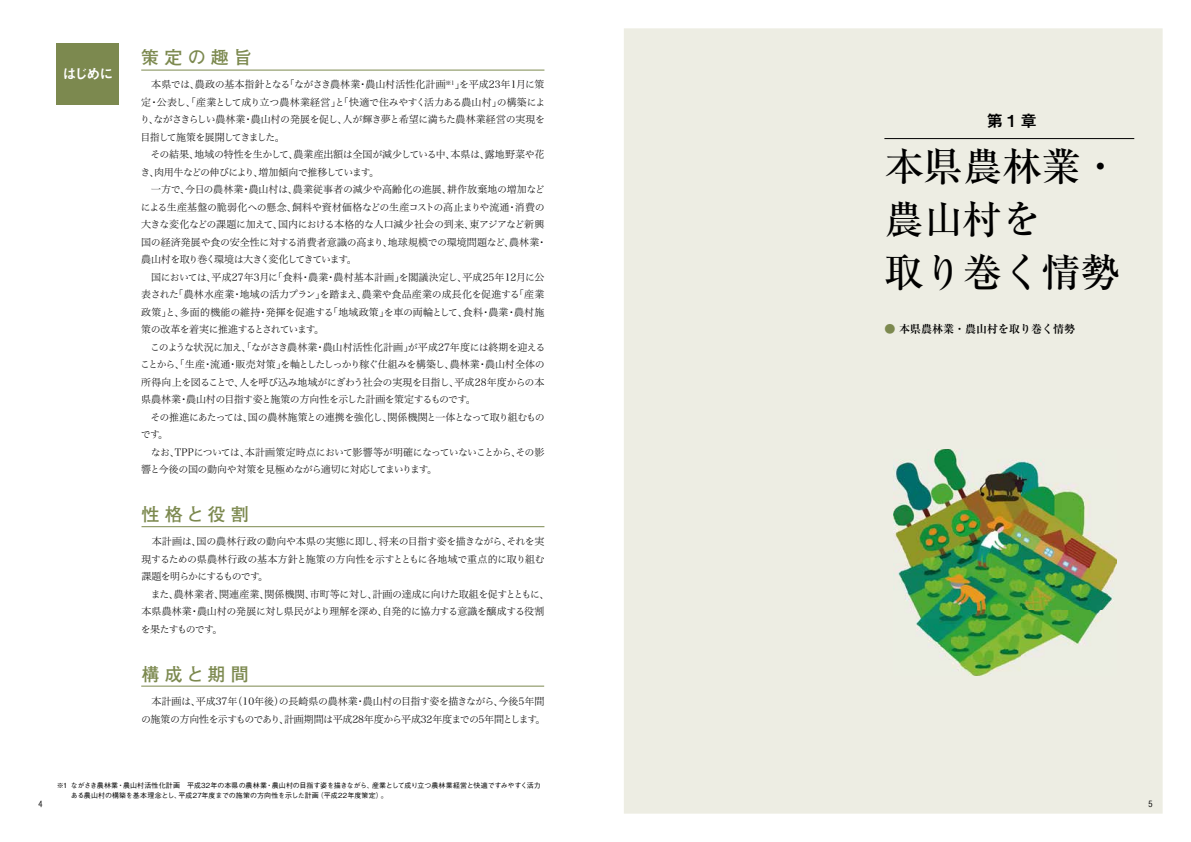
<style>
.page{position:relative;width:1191px;height:842px;background:#fff}
.page>*{position:absolute;margin:0;border:0;box-sizing:border-box;transform-origin:0 0}
.t1{font:39.3px/53px "Ryumin Pr 6 Medium 90 pv RKSJ H";color:#000}
.t2{font:18px "Futo Go B101 Pr 6 Bold 90 pv RKSJ H";letter-spacing:.28em;color:#7c894f}
.t3{font:16.5px "Midashi Go Pr 6 MB31 90 pv RKSJ H";color:#000}
.t4{font:14px "Midashi Go Pr 6 MB31 90 pv RKSJ H";color:#fff}
.t5{font:11px "Ryumin Pr 6 Bold 90 pv RKSJ H";color:#000}
.t6{font:10px/17.5px "Hira Min Pro N W2 90 pv RKSJ H";letter-spacing:-.035em;color:#000}
.t7{font:10px/17.5px "Hira Min Pro N W2 90 pv RKSJ H";letter-spacing:-.06em;color:#000}
.t8{font:10px/17.5px "Hira Min Pro N W2 90 pv RKSJ H";letter-spacing:-.08em;color:#000}
.t9{font:9px "Ryumin Pr 6 Bold 90 pv RKSJ H";color:#000}
.t10{font:9px "Helvetica CY Plain";color:#000}
.t11{font:7px/10px "Gothic BBB Pr 6 Medium 90 pv RKSJ H";color:#000}
.s1{color:#7c894f}
</style>
<div class="page">
<hr style="left:141px;top:70px;width:403px;height:1px;background:#7c894f">
<hr style="left:141px;top:526px;width:403px;height:1px;background:#7c894f">
<hr style="left:141px;top:686px;width:403px;height:1px;background:#7c894f">
<div style="left:57px;top:43px;width:62px;height:61px;background:#7c894f"></div>
<div style="left:624px;top:28px;width:538px;height:786px;background:#edede3"></div>
<hr style="left:884px;top:138px;width:250px;height:1px;background:#000">
<img style="left:894px;top:449px;width:223px;height:227px">
<h3 class="t4" style="left:62px;top:62px;width:53px">はじめに</h3>
<h2 class="t2" style="left:141px;top:42px;width:112px">策定の趣旨</h2>
<p class="t6" style="left:140px;top:75px;width:407px;text-align:justify;text-indent:11px">本県では、農政の基本指針となる「ながさき農林業・農山村活性化計画<sup>※1</sup>」を平成23年1月に策定・公表し、「産業として成り立つ農林業経営」と「快適で住みやすく活力ある農山村」の構築により、ながさきらしい農林業・農山村の発展を促し、人が輝き夢と希望に満ちた農林業経営の実現を目指して施策を展開してきました。</p>
<p class="t6" style="left:140px;top:145px;width:405px;text-indent:10px">その結果、地域の特性を生かして、農業産出額は全国が減少している中、本県は、露地野菜や花き、肉用牛などの伸びにより、増加傾向で推移しています。</p>
<p class="t6" style="left:141px;top:180px;width:408px;text-indent:10px">一方で、今日の農林業・農山村は、農業従事者の減少や高齢化の進展、耕作放棄地の増加などによる生産基盤の脆弱化への懸念、飼料や資材価格などの生産コストの高止まりや流通・消費の大きな変化などの課題に加えて、国内における本格的な人口減少社会の到来、東アジアなど新興国の経済発展や食の安全性に対する消費者意識の高まり、地球規模での環境問題など、農林業・農山村を取り巻く環境は大きく変化してきています。</p>
<p class="t6" style="left:141px;top:267px;width:405px;text-align:justify;text-indent:10px">国においては、平成27年3月に「食料・農業・農村基本計画」を閣議決定し、平成25年12月に公表された「農林水産業・地域の活力プラン」を踏まえ、農業や食品産業の成長化を促進する「産業政策」と、多面的機能の維持･発揮を促進する「地域政策」を車の両輪として、食料・農業・農村施策の改革を着実に推進するとされています。</p>
<p class="t6" style="left:140px;top:337px;width:406px;text-align:justify;text-indent:10px">このような状況に加え、「ながさき農林業・農山村活性化計画」が平成27年度には終期を迎えることから、「生産・流通・販売対策」を軸としたしっかり稼ぐ仕組みを構築し、農林業・農山村全体の所得向上を図ることで、人を呼び込み地域がにぎわう社会の実現を目指し、平成28年度からの本県農林業・農山村の目指す姿と施策の方向性を示した計画を策定するものです。</p>
<p class="t8" style="left:141px;top:407px;width:405px;text-indent:10px">その推進にあたっては、国の農林施策との連携を強化し、関係機関と一体となって取り組むものです。</p>
<p class="t7" style="left:141px;top:442px;width:405px;text-indent:10px">なお、TPPについては、本計画策定時点において影響等が明確になっていないことから、その影響と今後の国の動向や対策を見極めながら適切に対応してまいります。</p>
<h2 class="t2" style="left:141px;top:500px;width:109px">性格と役割</h2>
<p class="t6" style="left:141px;top:532px;width:410px">　本計画は、国の農林行政の動向や本県の実態に即し、将来の目指す姿を描きながら、それを実現するための県農林行政の基本方針と施策の方向性を示すとともに各地域で重点的に取り組む課題を明らかにするものです。<br>　また、農林業者、関連産業、関係機関、市町等に対し、計画の達成に向けた取組を促すとともに、本県農林業・農山村の発展に対し県民がより理解を深め、自発的に協力する意識を醸成する役割を果たすものです。</p>
<h2 class="t2" style="left:141px;top:659px;width:109px">構成と期間</h2>
<p class="t6" style="left:141px;top:692px;width:406px">　本計画は、平成37年（10年後）の長崎県の農林業･農山村の目指す姿を描きながら、今後5年間の施策の方向性を示すものであり、計画期間は平成28年度から平成32年度までの5年間とします。</p>
<h3 class="t3" style="left:986px;top:108px;width:52px">第1章</h3>
<h1 class="t1" style="left:884px;top:138px;width:237px">本県農林業・農山村を<br>取り巻く情勢</h1>
<p class="t5" style="left:884px;top:320px;width:192px"><span class="s1">●</span> 本県農林業・農山村を取り巻く情勢</p>
<p class="t9" style="left:884px;top:323px;width:145px">本県農林業・農山村を取り巻く情勢</p>
<p class="t11" style="left:71px;top:780px;width:471px;text-indent:-14px">※1 ながさき農林業・農山村活性化計画　平成32年の本県の農林業・農山村の目指す姿を描きながら、産業として成り立つ農林業経営と快適ですみやすく活力ある農山村の構築を基本理念とし、平成27年度までの施策の方向性を示した計画（平成22年度策定）。</p>
<p class="t10" style="left:38px;top:799px;width:6px">4</p>
<p class="t10" style="left:1148px;top:799px;width:6px">5</p>
</div>
